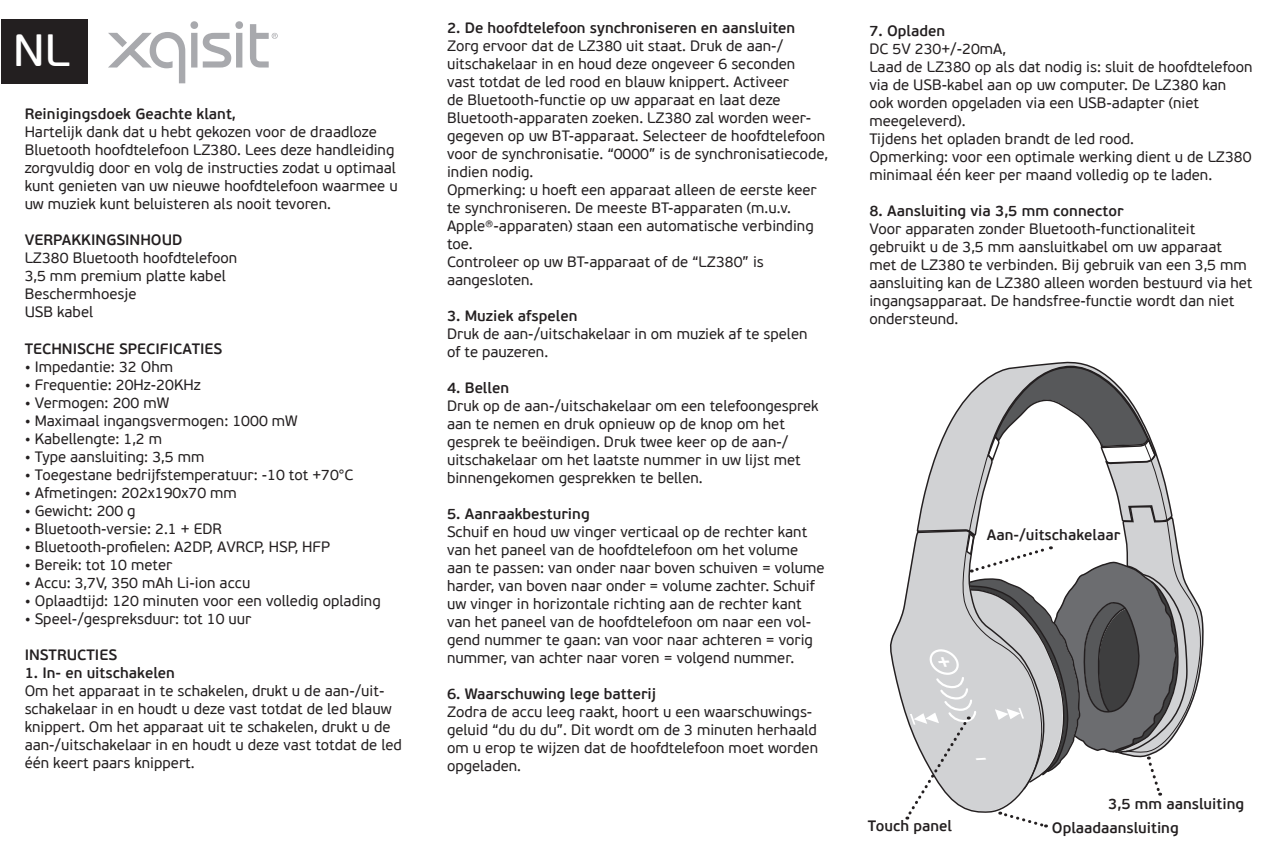
<style>
.page{position:relative;width:1276px;height:851px;background:#fff}
.page>*{position:absolute;margin:0;border:0;box-sizing:border-box;transform-origin:0 0}
.t1{font:45px "PF Beau Sans Pro Bbook";color:#fff}
.t2{font:15px/18px "PF Beau Sans Pro";color:#231f20}
.t3{font:600 15px "PF Beau Sans Pro";color:#231f20}
</style>
<div class="page">
<svg style="left:890px;top:592px;width:16px;height:125px"></svg>
<div style="left:191px;top:33px;width:6px;height:34px;background:#a8a9ad"></div>
<div style="left:190px;top:21px;width:8px;height:8px;background:#a8a9ad;border-radius:50%"></div>
<svg style="left:203px;top:33px;width:28px;height:34px"></svg>
<div style="left:236px;top:33px;width:6px;height:34px;background:#a8a9ad"></div>
<div style="left:235px;top:21px;width:8px;height:8px;background:#a8a9ad;border-radius:50%"></div>
<svg style="left:250px;top:24px;width:28px;height:43px"></svg>
<svg style="left:108px;top:32px;width:77px;height:51px"></svg>
<div style="left:1px;top:19px;width:87px;height:64px;background:#231f20"></div>
<svg style="left:906px;top:362px;width:298px;height:466px"></svg>
<p class="t1" style="left:13px;top:25px;width:58px">NL</p>
<p class="t3" style="left:25px;top:105px;width:213px">Reinigingsdoek Geachte klant,</p>
<p class="t2" style="left:25px;top:123px;width:374px">Hartelijk dank dat u hebt gekozen voor de draadloze Bluetooth hoofdtelefoon LZ380. Lees deze handleiding zorgvuldig door en volg de instructies zodat u optimaal kunt genieten van uw nieuwe hoofdtelefoon waarmee u uw muziek kunt beluisteren als nooit tevoren.</p>
<p class="t3" style="left:25px;top:231px;width:159px">VERPAKKINGSINHOUD</p>
<p class="t2" style="left:25px;top:249px;width:214px">LZ380 Bluetooth hoofdtelefoon</p>
<p class="t2" style="left:25px;top:267px;width:203px">3,5 mm premium platte kabel</p>
<p class="t2" style="left:25px;top:285px;width:113px">Beschermhoesje</p>
<p class="t2" style="left:25px;top:303px;width:70px">USB kabel</p>
<p class="t3" style="left:25px;top:339px;width:199px">TECHNISCHE SPECIFICATIES</p>
<p class="t2" style="left:25px;top:357px;width:150px">• Impedantie: 32 Ohm</p>
<p class="t2" style="left:25px;top:375px;width:177px">• Frequentie: 20Hz-20KHz</p>
<p class="t2" style="left:25px;top:393px;width:146px">• Vermogen: 200 mW</p>
<p class="t2" style="left:25px;top:411px;width:274px">• Maximaal ingangsvermogen: 1000 mW</p>
<p class="t2" style="left:25px;top:429px;width:139px">• Kabellengte: 1,2 m</p>
<p class="t2" style="left:25px;top:447px;width:181px">• Type aansluiting: 3,5 mm</p>
<p class="t2" style="left:25px;top:465px;width:330px">• Toegestane bedrijfstemperatuur: -10 tot +70°C</p>
<p class="t2" style="left:25px;top:483px;width:214px">• Afmetingen: 202x190x70 mm</p>
<p class="t2" style="left:25px;top:501px;width:112px">• Gewicht: 200 g</p>
<p class="t2" style="left:25px;top:519px;width:199px">• Bluetooth-versie: 2.1 + EDR</p>
<p class="t2" style="left:25px;top:537px;width:307px">• Bluetooth-profielen: A2DP, AVRCP, HSP, HFP</p>
<p class="t2" style="left:25px;top:555px;width:149px">• Bereik: tot 10 meter</p>
<p class="t2" style="left:25px;top:573px;width:227px">• Accu: 3,7V, 350 mAh Li-ion accu</p>
<p class="t2" style="left:25px;top:591px;width:357px">• Oplaadtijd: 120 minuten voor een volledig oplading</p>
<p class="t2" style="left:25px;top:609px;width:228px">• Speel-/gespreksduur: tot 10 uur</p>
<p class="t3" style="left:25px;top:645px;width:94px">INSTRUCTIES</p>
<p class="t3" style="left:25px;top:663px;width:152px">1. In- en uitschakelen</p>
<p class="t2" style="left:25px;top:681px;width:379px">Om het apparaat in te schakelen, drukt u de aan-/uit&shy;schakelaar in en houdt u deze vast totdat de led blauw knippert. Om het apparaat uit te schakelen, drukt u de aan-/uitschakelaar in en houdt u deze vast totdat de led één keert paars knippert.</p>
<p class="t3" style="left:447px;top:18px;width:350px">2. De hoofdtelefoon synchroniseren en aansluiten</p>
<p class="t2" style="left:447px;top:37px;width:382px">Zorg ervoor dat de LZ380 uit staat. Druk de aan-/ uitschakelaar in en houd deze ongeveer 6 seconden<br>vast totdat de led rood en blauw knippert. Activeer<br>de Bluetooth-functie op uw apparaat en laat deze Bluetooth-apparaten zoeken. LZ380 zal worden weer&shy;gegeven op uw BT-apparaat. Selecteer de hoofdtelefoon voor de synchronisatie. “0000” is de synchronisatiecode, indien nodig.</p>
<p class="t2" style="left:447px;top:181px;width:371px">Opmerking: u hoeft een apparaat alleen de eerste keer te synchroniseren. De meeste BT-apparaten (m.u.v.<br>Apple®-apparaten) staan een automatische verbinding toe.</p>
<p class="t2" style="left:447px;top:253px;width:318px">Controleer op uw BT-apparaat of de “LZ380” is aangesloten.</p>
<p class="t3" style="left:447px;top:306px;width:132px">3. Muziek afspelen</p>
<p class="t2" style="left:447px;top:325px;width:362px">Druk de aan-/uitschakelaar in om muziek af te spelen of te pauzeren.</p>
<p class="t3" style="left:447px;top:378px;width:64px">4. Bellen</p>
<p class="t2" style="left:447px;top:397px;width:373px">Druk op de aan-/uitschakelaar om een telefoongesprek aan te nemen en druk opnieuw op de knop om het gesprek te beëindigen. Druk twee keer op de aan-/ uitschakelaar om het laatste nummer in uw lijst met binnengekomen gesprekken te bellen.</p>
<p class="t3" style="left:447px;top:504px;width:144px">5. Aanraakbesturing</p>
<p class="t2" style="left:447px;top:523px;width:379px">Schuif en houd uw vinger verticaal op de rechter kant van het paneel van de hoofdtelefoon om het volume aan te passen: van onder naar boven schuiven = volume harder, van boven naar onder = volume zachter. Schuif uw vinger in horizontale richting aan de rechter kant van het paneel van de hoofdtelefoon om naar een vol&shy;gend nummer te gaan: van voor naar achteren = vorig nummer, van achter naar voren = volgend nummer.</p>
<p class="t3" style="left:447px;top:684px;width:211px">6. Waarschuwing lege batterij</p>
<p class="t2" style="left:447px;top:703px;width:373px">Zodra de accu leeg raakt, hoort u een waarschuwings&shy;geluid “du du du”. Dit wordt om de 3 minuten herhaald om u erop te wijzen dat de hoofdtelefoon moet worden opgeladen.</p>
<p class="t3" style="left:869px;top:22px;width:77px">7. Opladen</p>
<p class="t2" style="left:869px;top:40px;width:138px">DC 5V 230+/-20mA,</p>
<p class="t2" style="left:869px;top:58px;width:385px">Laad de LZ380 op als dat nodig is: sluit de hoofdtelefoon via de USB-kabel aan op uw computer. De LZ380 kan ook worden opgeladen via een USB-adapter (niet meegeleverd).</p>
<p class="t2" style="left:869px;top:130px;width:266px">Tijdens het opladen brandt de led rood.</p>
<p class="t2" style="left:869px;top:148px;width:384px">Opmerking: voor een optimale werking dient u de LZ380 minimaal één keer per maand volledig op te laden.</p>
<p class="t3" style="left:869px;top:202px;width:256px">8. Aansluiting via 3,5 mm connector</p>
<p class="t2" style="left:869px;top:220px;width:385px">Voor apparaten zonder Bluetooth-functionaliteit gebruikt u de 3,5 mm aansluitkabel om uw apparaat met de LZ380 te verbinden. Bij gebruik van een 3,5 mm aansluiting kan de LZ380 alleen worden bestuurd via het ingangsapparaat. De handsfree-functie wordt dan niet ondersteund.</p>
<p class="t3" style="left:986px;top:526px;width:135px">Aan-/uitschakelaar</p>
<p class="t3" style="left:1108px;top:795px;width:137px">3,5 mm aansluiting</p>
<p class="t3" style="left:868px;top:816px;width:86px">Touch panel</p>
<p class="t3" style="left:1052px;top:818px;width:128px">Oplaadaansluiting</p>
</div>
